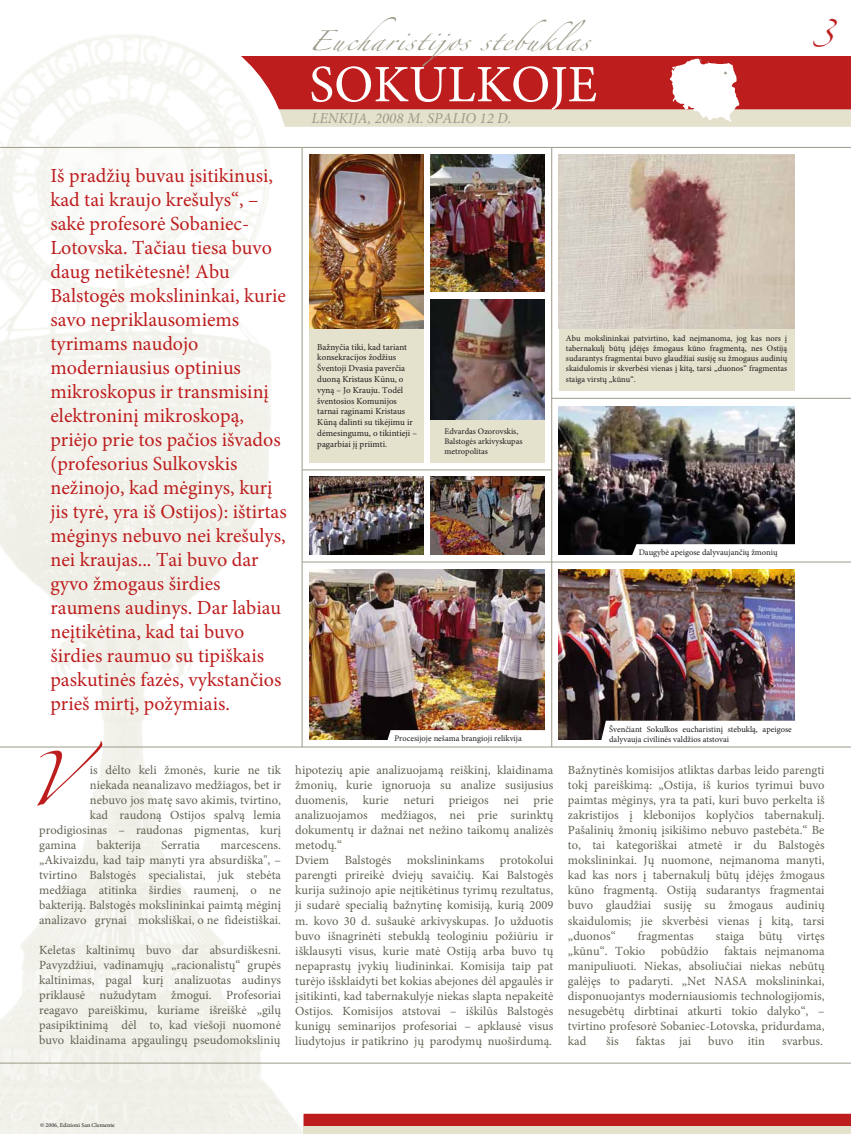
<style>
.page{position:relative;width:851px;height:1134px;background:#fff}
.page>*{position:absolute;margin:0;border:0;box-sizing:border-box;transform-origin:0 0}
.t1{font:italic 120px "Zapfino Extra LT One";color:#bd1d1d;scale:.85 1}
.t2{font:52.5px "Minion Pro";color:#fff}
.t3{font:italic 45px "Zapfino Extra LT One";letter-spacing:.04em;color:#9d9a88}
.t4{font:24px "Zapfino";color:#bd1d1d}
.t5{font:20px/24px "Minion Pro";color:#bd1d1d}
.t6{font:italic 15px "Minion Pro";color:#9d9a88}
.t7{font:12.5px/15px "Minion Pro";color:#636152;text-align:justify}
.t8{font:9px/10.8px "Minion Pro";color:#1d1d1b}
.t9{font:8.5px/10.2px "Minion Pro";color:#1d1d1b}
.t10{font:6px "Minion Pro";color:#1d1d1b}
</style>
<div class="page">
<div style="left:221px;top:56px;width:629px;height:54px;background:#bd1d1d"></div>
<div style="left:222px;top:109px;width:628px;height:18px;background:#e4e1cd"></div>
<img style="left:0;top:35px;width:326px;height:1099px">
<div style="left:303px;top:1114px;width:547px;height:17px;background:#bd1d1d"></div>
<div style="left:303px;top:1127px;width:547px;height:7px;background:#e4e1cd"></div>
<hr style="left:0;top:747px;width:850px;height:1px;background:#9d9a88">
<hr style="left:0;top:147px;width:850px;height:1px;background:#9d9a88">
<hr style="left:0;top:1063px;width:850px;height:1px;background:#9d9a88">
<hr style="left:302px;top:147px;width:1px;height:600px;background:#9d9a88">
<hr style="left:551px;top:147px;width:1px;height:600px;background:#9d9a88">
<hr style="left:551px;top:398px;width:299px;height:1px;background:#9d9a88">
<svg style="left:669px;top:59px;width:70px;height:62px"></svg>
<hr style="left:302px;top:562px;width:548px;height:1px;background:#9d9a88">
<img style="left:309px;top:569px;width:235px;height:171px">
<svg style="left:386px;top:730px;width:159px;height:10px"></svg>
<div style="left:309px;top:154px;width:114px;height:309px;background:#e4e1cd"></div>
<img style="left:309px;top:154px;width:114px;height:174px">
<div style="left:558px;top:154px;width:236px;height:237px;background:#e4e1cd"></div>
<img style="left:558px;top:154px;width:236px;height:174px">
<img style="left:558px;top:569px;width:236px;height:171px">
<svg style="left:600px;top:721px;width:194px;height:19px"></svg>
<img style="left:558px;top:406px;width:236px;height:149px">
<svg style="left:631px;top:544px;width:164px;height:11px"></svg>
<div style="left:430px;top:299px;width:114px;height:164px;background:#e4e1cd"></div>
<img style="left:430px;top:299px;width:114px;height:121px">
<img style="left:430px;top:154px;width:114px;height:138px">
<hr style="left:302px;top:470px;width:249px;height:1px;background:#9d9a88">
<img style="left:430px;top:477px;width:114px;height:78px">
<img style="left:309px;top:477px;width:114px;height:78px">
<h3 class="t3" style="left:308px;top:8px;width:297px">Eucharistijosstebuklas</h3>
<h2 class="t2" style="left:309px;top:49px;width:289px">SOKULKOJE</h2>
<p class="t6" style="left:311px;top:108px;width:201px">LENKIJA, 2008 M. SPALIO 12 D.</p>
<h3 class="t4" style="left:812px;top:22px;width:22px">3</h3>
<p class="t5" style="left:50px;top:164px;width:238px">Iš pradžių buvau įsitikinusi, kad tai kraujo krešulys“, – sakė profesorė Sobaniec-<br>Lotovska. Tačiau tiesa buvo daug netikėtesnė! Abu<br>Balstogės mokslininkai, kurie savo nepriklausomiems tyrimams naudojo moderniausius optinius mikroskopus ir transmisinį elektroninį mikroskopą, priėjo prie tos pačios išvados (profesorius Sulkovskis nežinojo, kad mėginys, kurį jis tyrė, yra iš Ostijos): ištirtas mėginys nebuvo nei krešulys, nei kraujas... Tai buvo dar gyvo žmogaus širdies raumens audinys. Dar labiau neįtikėtina, kad tai buvo širdies raumuo su tipiškais paskutinės fazės, vykstančios prieš mirtį, požymiais.</p>
<h1 class="t1" style="left:21px;top:692px;width:54px">V</h1>
<p class="t7" style="left:90px;top:763px;width:192px">is dėlto keli žmonės, kurie ne tik</p>
<p class="t7" style="left:90px;top:778px;width:192px">niekada neanalizavo medžiagos, bet ir</p>
<p class="t7" style="left:90px;top:793px;width:192px">nebuvo jos matę savo akimis, tvirtino,</p>
<p class="t7" style="left:90px;top:808px;width:193px">kad raudoną Ostijos spalvą lemia</p>
<p class="t7" style="left:39px;top:823px;width:243px">prodigiosinas – raudonas pigmentas, kurį</p>
<p class="t7" style="left:39px;top:838px;width:39px">gamina</p>
<p class="t7" style="left:97px;top:838px;width:45px">bakterija</p>
<p class="t7" style="left:161px;top:838px;width:40px">Serratia</p>
<p class="t7" style="left:39px;top:838px;width:243px;text-align:right">marcescens.<br>„Akivaizdu, kad taip manyti yra absurdiška", –</p>
<p class="t7" style="left:39px;top:868px;width:243px">tvirtino Balstogės specialistai, juk stebėta medžiaga atitinka širdies raumenį, o ne bakteriją. Balstogės mokslininkai paimtą mėginį analizavo grynai moksliškai, o ne fideistiškai.</p>
<p class="t7" style="left:39px;top:943px;width:243px">Keletas kaltinimų buvo dar absurdiškesni.<br>Pavyzdžiui, vadinamųjų „racionalistų“ grupės kaltinimas, pagal kurį analizuotas audinys priklausė nužudytam žmogui. Profesoriai reagavo pareiškimu, kuriame išreiškė „gilų pasipiktinimą dėl to, kad viešoji nuomonė buvo klaidinama apgaulingų pseudomokslinių</p>
<p class="t8" style="left:317px;top:341px;width:101px">Bažnyčia tiki, kad tariant konsekracijos žodžius<br>Šventoji Dvasia paverčia duoną Kristaus Kūnu, o vyną – Jo Krauju. Todėl šventosios Komunijos tarnai raginami Kristaus<br>Kūną dalinti su tikėjimu ir dėmesingumu, o tikintieji – pagarbiai jį priimti.</p>
<p class="t9" style="left:566px;top:333px;width:223px;text-align:justify">Abu mokslininkai patvirtino, kad neįmanoma, jog kas nors į tabernakulį būtų įdėjęs žmogaus kūno fragmentą, nes Ostiją sudarantys fragmentai buvo glaudžiai susiję su žmogaus audinių skaidulomis ir skverbėsi vienas į kitą, tarsi „duonos“ fragmentas staiga virstų „kūnu“.</p>
<p class="t9" style="left:444px;top:426px;width:79px">Edvardas Ozorovskis,<br>Balstogės arkivyskupas metropolitas</p>
<p class="t9" style="left:394px;top:733px;width:129px">Procesijoje nešama brangioji relikvija</p>
<p class="t9" style="left:638px;top:547px;width:140px">Daugybė apeigose dalyvaujančių žmonių</p>
<p class="t9" style="left:609px;top:724px;width:184px">Švenčiant Sokulkos eucharistinį stebuklą, apeigose dalyvauja civilinės valdžios atstovai</p>
<p class="t7" style="left:295px;top:763px;width:259px;text-align:left">hipotezių apie analizuojamą reiškinį, klaidinama žmonių, kurie ignoruoja su analize susijusius duomenis, kurie neturi prieigos nei prie analizuojamos medžiagos, nei prie surinktų dokumentų ir dažnai net nežino taikomų analizės metodų.“<br>Dviem Balstogės mokslininkams protokolui parengti prireikė dviejų savaičių. Kai Balstogės kurija sužinojo apie neįtikėtinus tyrimų rezultatus, ji sudarė specialią bažnytinę komisiją, kurią 2009 m. kovo 30 d. sušaukė arkivyskupas. Jo užduotis buvo išnagrinėti stebuklą teologiniu požiūriu ir išklausyti visus, kurie matė Ostiją arba buvo tų nepaprastų įvykių liudininkai. Komisija taip pat turėjo išsklaidyti bet kokias abejones dėl apgaulės ir įsitikinti, kad tabernakulyje niekas slapta nepakeitė Ostijos. Komisijos atstovai – iškilūs Balstogės kunigų seminarijos profesoriai – apklausė visus liudytojus ir patikrino jų parodymų nuoširdumą.</p>
<p class="t7" style="left:568px;top:763px;width:258px">Bažnytinės komisijos atliktas darbas leido parengti tokį pareiškimą: „Ostija, iš kurios tyrimui buvo paimtas mėginys, yra ta pati, kuri buvo perkelta iš zakristijos į klebonijos koplyčios tabernakulį.<br>Pašalinių žmonių įsikišimo nebuvo pastebėta.“ Be to, tai kategoriškai atmetė ir du Balstogės mokslininkai. Jų nuomone, neįmanoma manyti, kad kas nors į tabernakulį būtų įdėjęs žmogaus kūno fragmentą. Ostiją sudarantys fragmentai buvo glaudžiai susiję su žmogaus audinių skaidulomis; jie skverbėsi vienas į kitą, tarsi „duonos“</p>
<p class="t7" style="left:568px;top:928px;width:258px;text-indent:148px">staiga būtų virtęs „kūnu“. Tokio pobūdžio faktais neįmanoma manipuliuoti. Niekas, absoliučiai niekas nebūtų galėjęs to padaryti. „Net NASA mokslininkai, disponuojantys moderniausiomis technologijomis, nesugebėtų dirbtinai atkurti tokio dalyko“, – tvirtino profesorė Sobaniec-Lotovska, pridurdama, kad</p>
<p class="t7" style="left:637px;top:928px;width:57px">fragmentas</p>
<p class="t7" style="left:606px;top:1033px;width:14px">šis</p>
<p class="t7" style="left:635px;top:1033px;width:57px">faktas jai</p>
<p class="t7" style="left:708px;top:1033px;width:58px">buvo itin</p>
<p class="t7" style="left:782px;top:1033px;width:42px">svarbus.</p>
<p class="t10" style="left:40px;top:1121px;width:76px">© 2006, Edizioni San Clemente</p>
</div>
